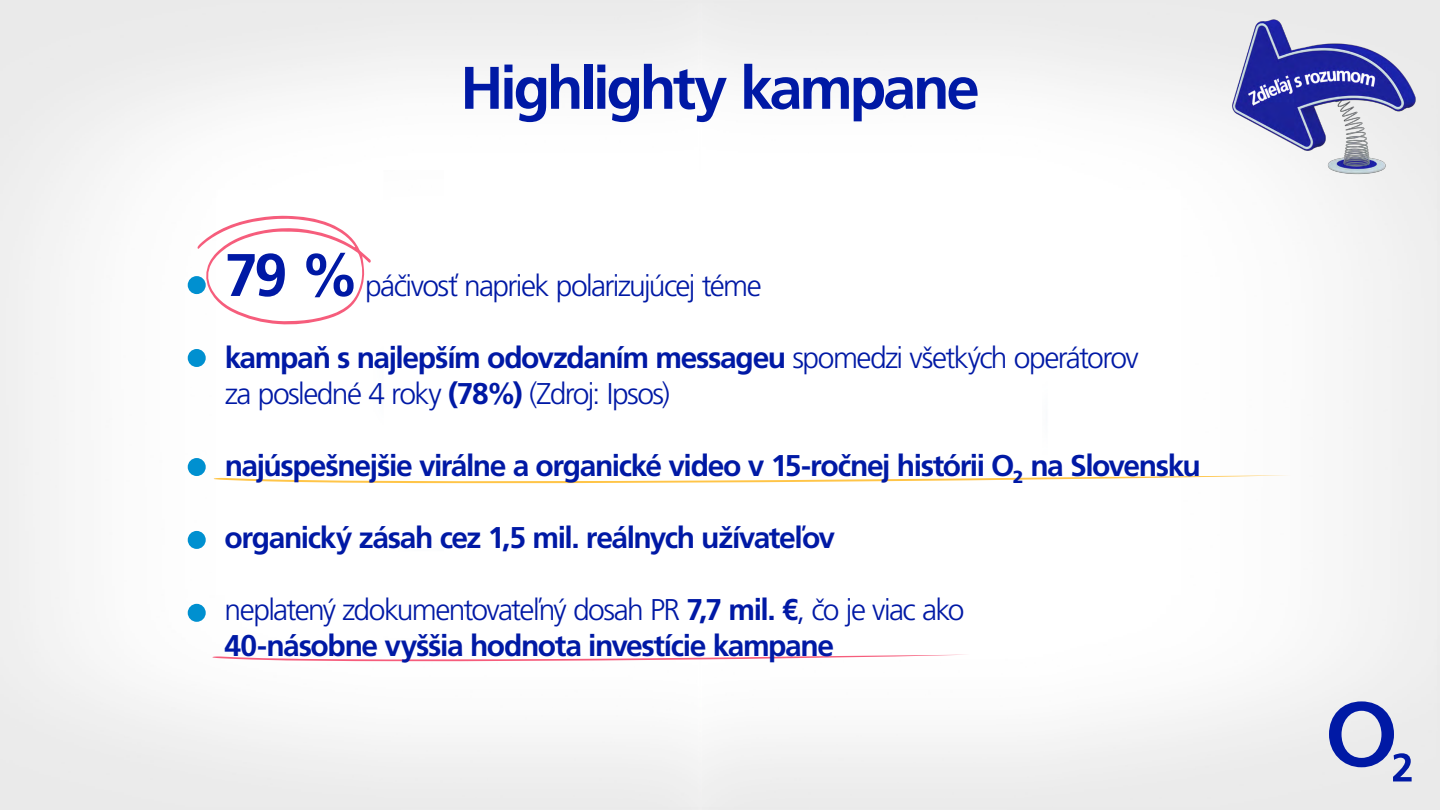
<style>
.page{position:relative;width:1440px;height:810px;background:#fff}
.page>*{position:absolute;margin:0;border:0;box-sizing:border-box;transform-origin:0 0}
.t1{font:700 60px "Frutiger CE";letter-spacing:-.055em;color:#0019a5}
.t2{font:700 30px/36px "Frutiger CE";letter-spacing:-.045em;color:#0019a5}
.t3{font:300 30px/36px "Frutiger CE";letter-spacing:-.055em;color:#0019a5}
.s1{font-weight:700;font-size:60px}
.s2{font-weight:700}
.s3{font-weight:300}
</style>
<div class="page">
<svg style="left:1329px;top:701px;width:83px;height:80px"></svg>
<div style="left:188px;top:276px;width:18px;height:18px;background:#0090d0;border-radius:50%"></div>
<div style="left:188px;top:349px;width:18px;height:18px;background:#0090d0;border-radius:50%"></div>
<div style="left:188px;top:458px;width:18px;height:18px;background:#0090d0;border-radius:50%"></div>
<div style="left:188px;top:531px;width:18px;height:18px;background:#0090d0;border-radius:50%"></div>
<div style="left:188px;top:604px;width:18px;height:18px;background:#0090d0;border-radius:50%"></div>
<img style="left:1199px;top:6px;width:239px;height:180px">
<svg style="left:213px;top:475px;width:1078px;height:8px"></svg>
<svg style="left:212px;top:655px;width:743px;height:6px"></svg>
<svg style="left:198px;top:216px;width:173px;height:109px"></svg>
<h1 class="t1" style="left:460px;top:54px;width:521px">Highlighty kampane</h1>
<p class="t3" style="left:225px;top:267px;width:539px"><span class="s1">79 %</span> páčivosť napriek polarizujúcej téme</p>
<p class="t3" style="left:225px;top:339px;width:916px"><span class="s2">kampaň s najlepším odovzdaním messageu</span> spomedzi všetkých operátorov za posledné 4 roky <span class="s2">(78%)</span> (Zdroj: Ipsos)</p>
<p class="t2" style="left:225px;top:448px;width:978px">najúspešnejšie virálne a organické video v 15-ročnej histórii O<sub>2</sub> na Slovensku</p>
<p class="t2" style="left:225px;top:520px;width:612px">organický zásah cez 1,5 mil. reálnych užívateľov</p>
<p class="t2" style="left:225px;top:592px;width:741px"><span class="s3">neplatený zdokumentovateľný dosah PR</span> 7,7 mil. €<span class="s3">, čo je viac ako<br></span>40-násobne vyššia hodnota investície kampane</p>
</div>
